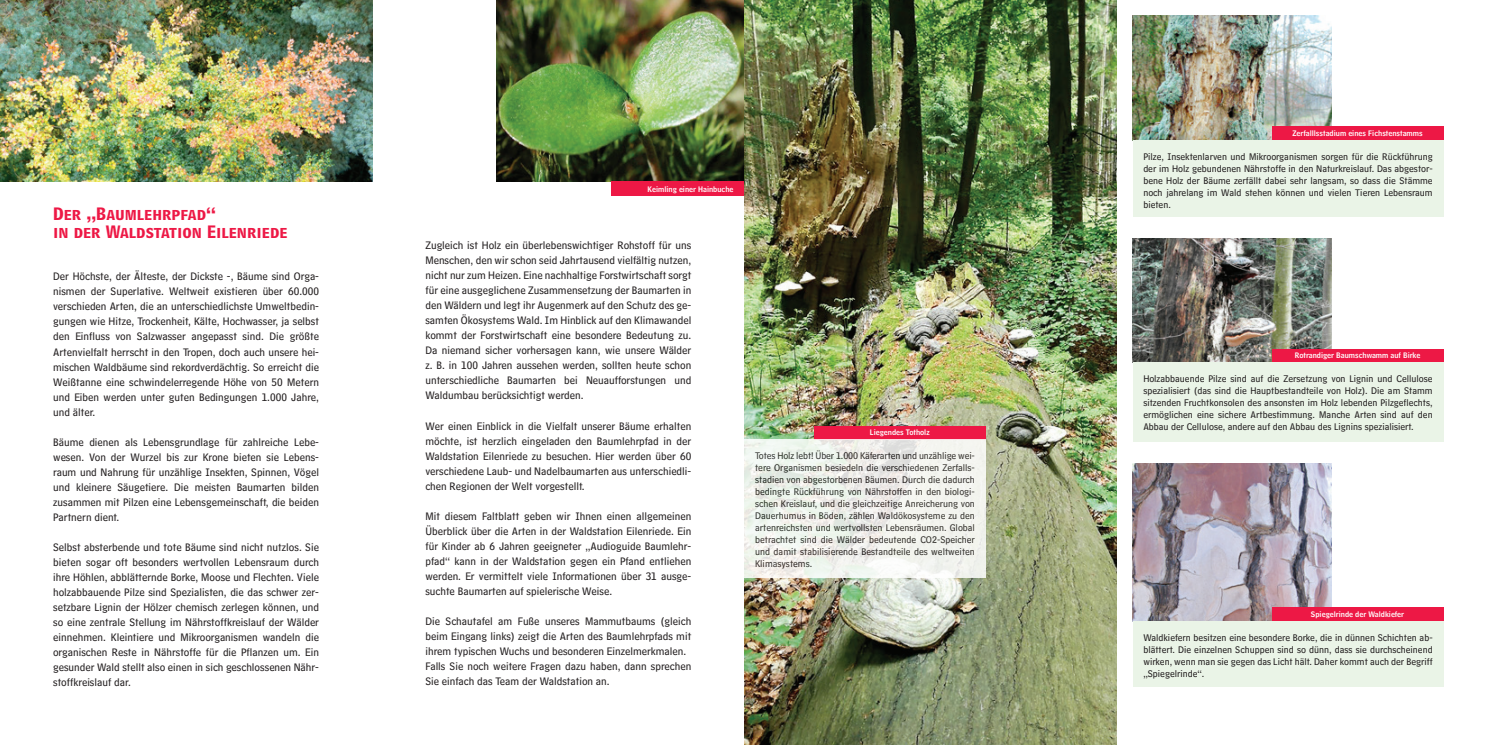
<style>
.page{position:relative;width:1489px;height:745px;background:#fff}
.page>*{position:absolute;margin:0;border:0;box-sizing:border-box;transform-origin:0 0}
.t1{font:15px/18px "HM Big Caps";color:#ed1845}
.t2{font:11.25px/15px "HM Text";color:#231f20;text-align:justify}
.t3{font:10px/12px "HM Text";color:#231f20;text-align:justify}
.t4{font:7.5px "HM Headline";color:#fff}
</style>
<div class="page">
<img style="left:0;top:0;width:372px;height:181px">
<img style="left:496px;top:0;width:248px;height:181px">
<div style="left:611px;top:181px;width:133px;height:14px;background:#ed1845"></div>
<img style="left:744px;top:0;width:372px;height:744px">
<div style="left:814px;top:425px;width:171px;height:14px;background:#ed1845"></div>
<svg style="left:744px;top:439px;width:241px;height:138px;fill:#f2f4ee"></svg>
<img style="left:1132px;top:16px;width:199px;height:124px">
<img style="left:1132px;top:238px;width:199px;height:124px">
<img style="left:1132px;top:463px;width:199px;height:157px">
<div style="left:1271px;top:126px;width:172px;height:14px;background:#ed1845"></div>
<div style="left:1271px;top:349px;width:172px;height:13px;background:#ed1845"></div>
<div style="left:1271px;top:607px;width:172px;height:13px;background:#ed1845"></div>
<div style="left:1132px;top:140px;width:311px;height:77px;background:#eaf4e7"></div>
<div style="left:1132px;top:362px;width:311px;height:79px;background:#eaf4e7"></div>
<div style="left:1132px;top:620px;width:311px;height:66px;background:#eaf4e7"></div>
<h1 class="t1" style="left:53px;top:203px;width:236px">Der „Baumlehrpfad“<br>in der Waldstation Eilenriede</h1>
<p class="t2" style="left:53px;top:267px;width:267px">Der Höchste, der Älteste, der Dickste -, Bäume sind Orga&shy;nismen der Superlative. Weltweit existieren über 60.000 verschieden Arten, die an unterschiedlichste Umweltbedin&shy;gungen wie Hitze, Trockenheit, Kälte, Hochwasser, ja selbst den Einfluss von Salzwasser angepasst sind. Die größte Artenvielfalt herrscht in den Tropen, doch auch unsere hei&shy;mischen Waldbäume sind rekordverdächtig. So erreicht die Weißtanne eine schwindelerregende Höhe von 50 Metern und Eiben werden unter guten Bedingungen 1.000 Jahre, und älter.</p>
<p class="t2" style="left:53px;top:432px;width:267px">Bäume dienen als Lebensgrundlage für zahlreiche Lebe&shy;wesen. Von der Wurzel bis zur Krone bieten sie Lebens&shy;raum und Nahrung für unzählige Insekten, Spinnen, Vögel und kleinere Säugetiere. Die meisten Baumarten bilden zusammen mit Pilzen eine Lebensgemeinschaft, die beiden Partnern dient.</p>
<p class="t2" style="left:53px;top:537px;width:267px">Selbst absterbende und tote Bäume sind nicht nutzlos. Sie bieten sogar oft besonders wertvollen Lebensraum durch ihre Höhlen, abblätternde Borke, Moose und Flechten. Viele holzabbauende Pilze sind Spezialisten, die das schwer zer&shy;setzbare Lignin der Hölzer chemisch zerlegen können, und so eine zentrale Stellung im Nährstoffkreislauf der Wälder einnehmen. Kleintiere und Mikroorganismen wandeln die organischen Reste in Nährstoffe für die Pflanzen um. Ein gesunder Wald stellt also einen in sich geschlossenen Nähr&shy;stoffkreislauf dar.</p>
<p class="t4" style="left:647px;top:182px;width:87px">Keimling einer Hainbuche</p>
<p class="t2" style="left:425px;top:236px;width:267px">Zugleich ist Holz ein überlebenswichtiger Rohstoff für uns Menschen, den wir schon seid Jahrtausend vielfältig nutzen, nicht nur zum Heizen. Eine nachhaltige Forstwirtschaft sorgt für eine ausgeglichene Zusammensetzung der Baumarten in den Wäldern und legt ihr Augenmerk auf den Schutz des ge&shy;samten Ökosystems Wald. Im Hinblick auf den Klimawandel kommt der Forstwirtschaft eine besondere Bedeutung zu.<br>Da niemand sicher vorhersagen kann, wie unsere Wälder z. B. in 100 Jahren aussehen werden, sollten heute schon unterschiedliche Baumarten bei Neuaufforstungen und Waldumbau berücksichtigt werden.</p>
<p class="t2" style="left:425px;top:416px;width:267px">Wer einen Einblick in die Vielfalt unserer Bäume erhalten möchte, ist herzlich eingeladen den Baumlehrpfad in der Waldstation Eilenriede zu besuchen. Hier werden über 60 verschiedene Laub- und Nadelbaumarten aus unterschiedli&shy;chen Regionen der Welt vorgestellt.</p>
<p class="t2" style="left:425px;top:506px;width:267px">Mit diesem Faltblatt geben wir Ihnen einen allgemeinen Überblick über die Arten in der Waldstation Eilenriede. Ein für Kinder ab 6 Jahren geeigneter „Audioguide Baumlehr&shy;pfad“ kann in der Waldstation gegen ein Pfand entliehen werden. Er vermittelt viele Informationen über 31 ausge&shy;suchte Baumarten auf spielerische Weise.</p>
<p class="t2" style="left:425px;top:611px;width:267px;text-align:left">Die Schautafel am Fuße unseres Mammutbaums (gleich beim Eingang links) zeigt die Arten des Baumlehrpfads mit ihrem typischen Wuchs und besonderen Einzelmerkmalen.<br>Falls Sie noch weitere Fragen dazu haben, dann sprechen Sie einfach das Team der Waldstation an.</p>
<p class="t4" style="left:870px;top:425px;width:61px">Liegendes Totholz</p>
<p class="t3" style="left:755px;top:447px;width:221px">Totes Holz lebt! Über 1.000 Käferarten und unzählige wei&shy;tere Organismen besiedeln die verschiedenen Zerfalls&shy;stadien von abgestorbenen Bäumen. Durch die dadurch bedingte Rückführung von Nährstoffen in den biologi&shy;schen Kreislauf, und die gleichzeitige Anreicherung von Dauerhumus in Böden, zählen Waldökosysteme zu den artenreichsten und wertvollsten Lebensräumen. Global betrachtet sind die Wälder bedeutende CO2-Speicher und damit stabilisierende Bestandteile des weltweiten Klimasystems.</p>
<p class="t4" style="left:1292px;top:127px;width:132px">Zerfalllsstadium eines Fichstenstamms</p>
<p class="t3" style="left:1143px;top:148px;width:291px">Pilze, Insektenlarven und Mikroorganismen sorgen für die Rückführung der im Holz gebundenen Nährstoffe in den Naturkreislauf. Das abgestor&shy;bene Holz der Bäume zerfällt dabei sehr langsam, so dass die Stämme noch jahrelang im Wald stehen können und vielen Tieren Lebensraum bieten.</p>
<p class="t4" style="left:1294px;top:349px;width:127px">Rotrandiger Baumschwamm auf Birke</p>
<p class="t3" style="left:1143px;top:370px;width:291px">Holzabbauende Pilze sind auf die Zersetzung von Lignin und Cellulose spezialisiert (das sind die Hauptbestandteile von Holz). Die am Stamm sitzenden Fruchtkonsolen des ansonsten im Holz lebenden Pilzgeflechts, ermöglichen eine sichere Artbestimmung. Manche Arten sind auf den Abbau der Cellulose, andere auf den Abbau des Lignins spezialisiert.</p>
<p class="t4" style="left:1310px;top:607px;width:95px">Spiegelrinde der Waldkiefer</p>
<p class="t3" style="left:1143px;top:629px;width:291px">Waldkiefern besitzen eine besondere Borke, die in dünnen Schichten ab&shy;blättert. Die einzelnen Schuppen sind so dünn, dass sie durchscheinend wirken, wenn man sie gegen das Licht hält. Daher kommt auch der Begriff „Spiegelrinde“.</p>
</div>
